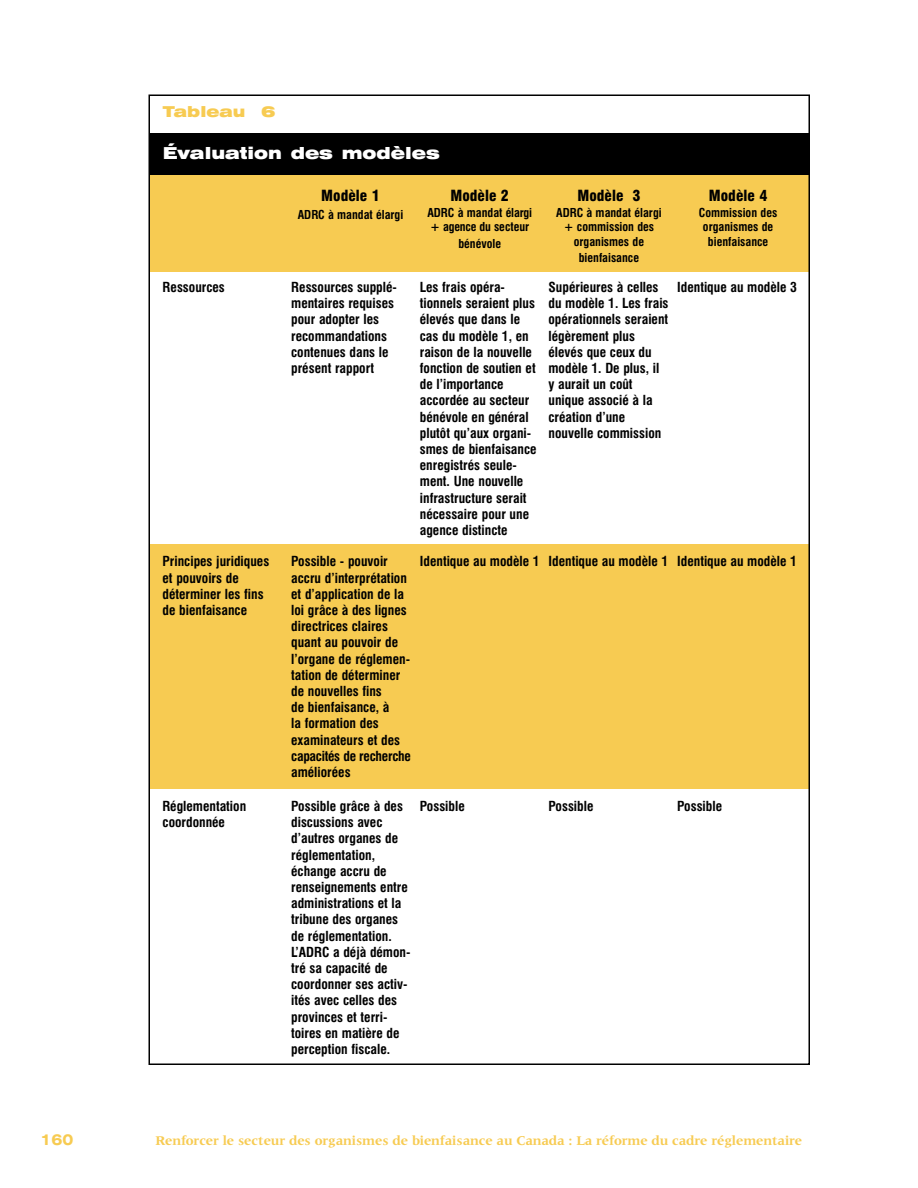
<style>
.page{position:relative;width:918px;height:1188px;background:#fff}
.page>*{position:absolute;margin:0;border:0;box-sizing:border-box;transform-origin:0 0}
.t1{font:900 expanded 16.5px "Swiss 721 BT";color:#fff}
.t2{font:900 condensed 15px "Swiss 721 BT";color:#000}
.t3{font:900 expanded 15px "Swiss 721 BT";color:#f7cb52}
.t4{font:700 expanded 15px "Swiss 721 BT";color:#f7cb52}
.t5{font:700 condensed 13.5px/16.2px "Swiss 721 BT";color:#000}
.t6{font:700 13.5px "Latin 725 BT";letter-spacing:-.01em;color:#f7cb52}
.t7{font:700 condensed 12px/14.4px "Swiss 721 BT";color:#000;text-align:center}
</style>
<div class="page">
<div style="left:149px;top:544px;width:661px;height:245px;background:#f7cb52"></div>
<div style="left:149px;top:133px;width:661px;height:44px;background:#000"></div>
<div style="left:149px;top:176px;width:661px;height:96px;background:#f7cb52"></div>
<p class="t3" style="left:163px;top:106px;width:114px">Tableau 6</p>
<p class="t1" style="left:163px;top:147px;width:279px">Évaluation des modèles</p>
<p class="t2" style="left:321px;top:190px;width:60px">Modèle 1</p>
<p class="t7" style="left:298px;top:208px;width:107px">ADRC à mandat élargi</p>
<p class="t2" style="left:451px;top:190px;width:60px">Modèle 2</p>
<p class="t7" style="left:427px;top:206px;width:106px;text-align:left">ADRC à mandat élargi + agence du secteur</p>
<p class="t7" style="left:458px;top:237px;width:44px">bénévole</p>
<p class="t2" style="left:578px;top:190px;width:64px">Modèle 3</p>
<p class="t7" style="left:556px;top:206px;width:107px">ADRC à mandat élargi + commission des organismes de</p>
<p class="t7" style="left:579px;top:252px;width:62px">bienfaisance</p>
<p class="t2" style="left:709px;top:190px;width:60px">Modèle 4</p>
<p class="t7" style="left:699px;top:206px;width:80px">Commission des organismes de bienfaisance</p>
<p class="t5" style="left:163px;top:280px;width:64px">Ressources</p>
<p class="t5" style="left:291px;top:280px;width:107px">Ressources supplé&shy;mentaires requises pour adopter les recommandations contenues dans le présent rapport</p>
<p class="t5" style="left:420px;top:280px;width:118px">Les frais opéra&shy;tionnels seraient plus élevés que dans le cas du modèle 1, en raison de la nouvelle fonction de soutien et de l’importance accordée au secteur bénévole en général plutôt qu’aux organi&shy;smes de bienfaisance enregistrés seule&shy;ment. Une nouvelle infrastructure serait nécessaire pour une agence distincte</p>
<p class="t5" style="left:549px;top:280px;width:122px">Supérieures à celles du modèle 1. Les frais opérationnels seraient légèrement plus élevés que ceux du modèle 1. De plus, il y aurait un coût unique associé à la création d’une nouvelle commission</p>
<p class="t5" style="left:677px;top:280px;width:121px">Identique au modèle 3</p>
<p class="t5" style="left:163px;top:554px;width:108px">Principes juridiques et pouvoirs de déterminer les fins de bienfaisance</p>
<p class="t5" style="left:291px;top:554px;width:121px">Possible - pouvoir accru d’interprétation et d’application de la loi grâce à des lignes directrices claires quant au pouvoir de l’organe de réglemen&shy;tation de déterminer de nouvelles fins<br>de bienfaisance, à<br>la formation des examinateurs et des capacités de recherche améliorées</p>
<p class="t5" style="left:420px;top:554px;width:379px">Identique au modèle 1 Identique au modèle 1 Identique au modèle 1</p>
<p class="t5" style="left:163px;top:799px;width:85px">Réglementation coordonnée</p>
<p class="t5" style="left:291px;top:799px;width:121px">Possible grâce à des discussions avec d’autres organes de réglementation, échange accru de renseignements entre administrations et la tribune des organes de réglementation.<br>L’ADRC a déjà démon&shy;tré sa capacité de coordonner ses activ&shy;ités avec celles des provinces et terri&shy;toires en matière de perception fiscale.</p>
<p class="t5" style="left:420px;top:799px;width:46px">Possible</p>
<p class="t5" style="left:549px;top:799px;width:46px">Possible</p>
<p class="t5" style="left:677px;top:799px;width:46px">Possible</p>
<p class="t4" style="left:41px;top:1134px;width:34px">160</p>
<p class="t6" style="left:155px;top:1135px;width:648px">Renforcer le secteur des organismes de bienfaisance au Canada : La réforme du cadre réglementaire</p>
</div>
